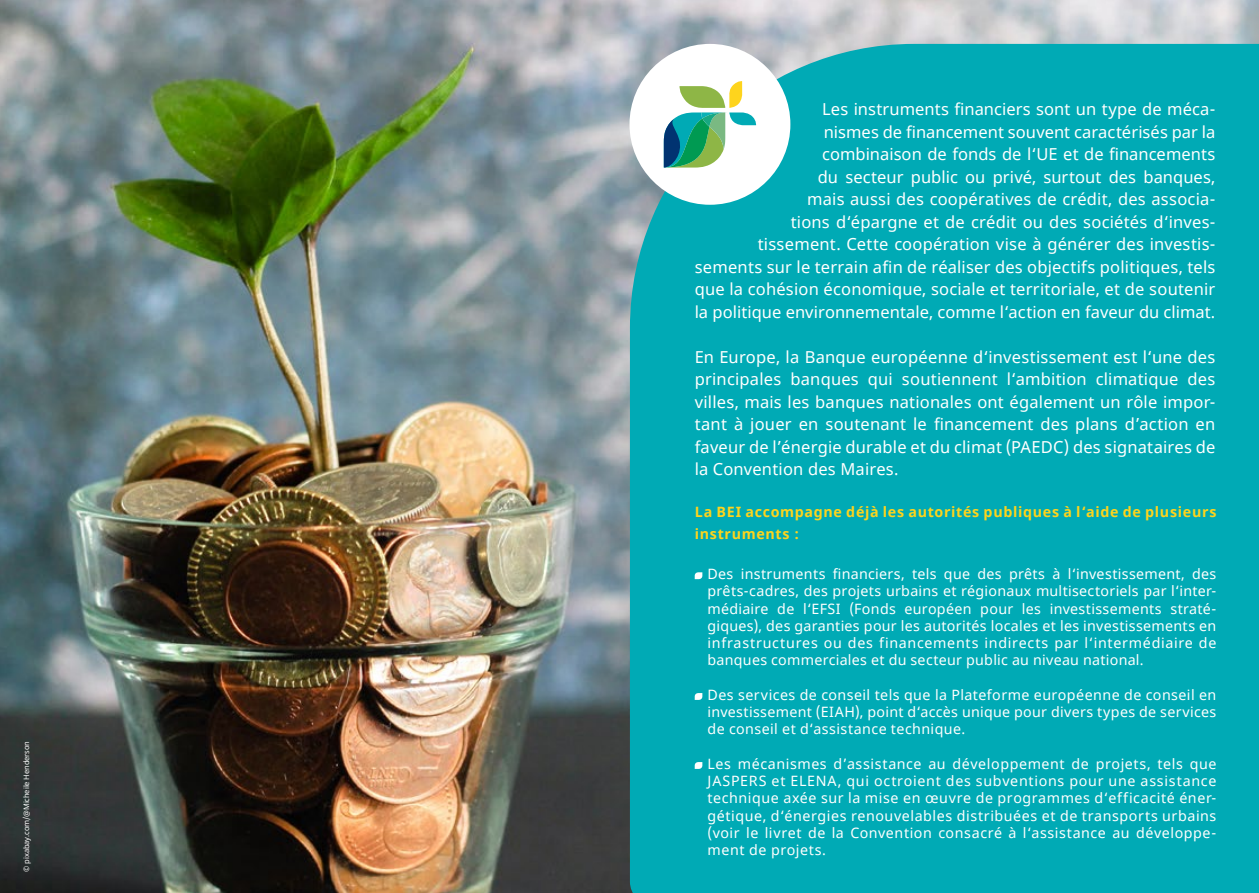
<style>
.page{position:relative;width:1259px;height:893px;background:#fff}
.page>*{position:absolute;margin:0;border:0;box-sizing:border-box;transform-origin:0 0}
.t1{font:16.5px/22.5px "Noto Sans";letter-spacing:.01em;color:#fff;text-align:right}
.t2{font:14.25px/17.2px "Noto Sans";letter-spacing:.03em;color:#fff;text-align:justify}
.t3{font:700 14.25px/22.5px "Noto Sans";letter-spacing:.05em;color:#fed41d}
.Captures_etc{font:7.5px "Noto Sans";letter-spacing:-.01em;color:#fff}
</style>
<div class="page">
<img style="left:0;top:0;width:1259px;height:893px">
<div style="left:630px;top:44px;width:629px;height:849px;background:#00aab5"></div>
<div style="left:629px;top:44px;width:161px;height:161px;background:#fff;border-radius:50%"></div>
<svg style="left:664px;top:81px;width:92px;height:87px"></svg>
<svg style="left:694px;top:572px;width:8px;height:7px"></svg>
<svg style="left:694px;top:693px;width:8px;height:7px"></svg>
<svg style="left:694px;top:762px;width:8px;height:7px"></svg>
<p class="Captures_etc" style="left:21px;top:872px;width:132px;rotate:-90deg">© pixabay.com/@Micheile Henderson</p>
<p class="t1" style="left:694px;top:99px;width:522px">Les instruments financiers sont un type de méca-<br>nismes de financement souvent caractérisés par la<br>combinaison de fonds de l‘UE et de financements<br>du secteur public ou privé, surtout des banques,<br>mais aussi des coopératives de crédit, des associa-<br>tions d‘épargne et de crédit ou des sociétés d‘inves-<br>tissement. Cette coopération vise à générer des investis&shy;sements sur le terrain afin de réaliser des objectifs politiques, tels que la cohésion économique, sociale et territoriale, et de soutenir la politique environnementale, comme l‘action en faveur du climat.</p>
<p class="t1" style="left:694px;top:346px;width:522px;text-align:justify">En Europe, la Banque européenne d‘investissement est l‘une des principales banques qui soutiennent l‘ambition climatique des villes, mais les banques nationales ont également un rôle impor&shy;tant à jouer en soutenant le financement des plans d’action en faveur de l’énergie durable et du climat (PAEDC) des signataires de la Convention des Maires.</p>
<p class="t3" style="left:694px;top:501px;width:523px">La BEI accompagne déjà les autorités publiques à l‘aide de plusieurs instruments :</p>
<p class="t2" style="left:707px;top:566px;width:510px">Des instruments financiers, tels que des prêts à l‘investissement, des prêts-cadres, des projets urbains et régionaux multisectoriels par l‘inter&shy;médiaire de l‘EFSI (Fonds européen pour les investissements straté&shy;giques), des garanties pour les autorités locales et les investissements en infrastructures ou des financements indirects par l‘intermédiaire de banques commerciales et du secteur public au niveau national.</p>
<p class="t2" style="left:707px;top:687px;width:510px">Des services de conseil tels que la Plateforme européenne de conseil en investissement (EIAH), point d‘accès unique pour divers types de services de conseil et d‘assistance technique.</p>
<p class="t2" style="left:707px;top:756px;width:510px">Les mécanismes d’assistance au développement de projets, tels que JASPERS et ELENA, qui octroient des subventions pour une assistance technique axée sur la mise en œuvre de programmes d‘efficacité éner&shy;gétique, d‘énergies renouvelables distribuées et de transports urbains (voir le livret de la Convention consacré à l‘assistance au développe&shy;ment de projets.</p>
</div>
